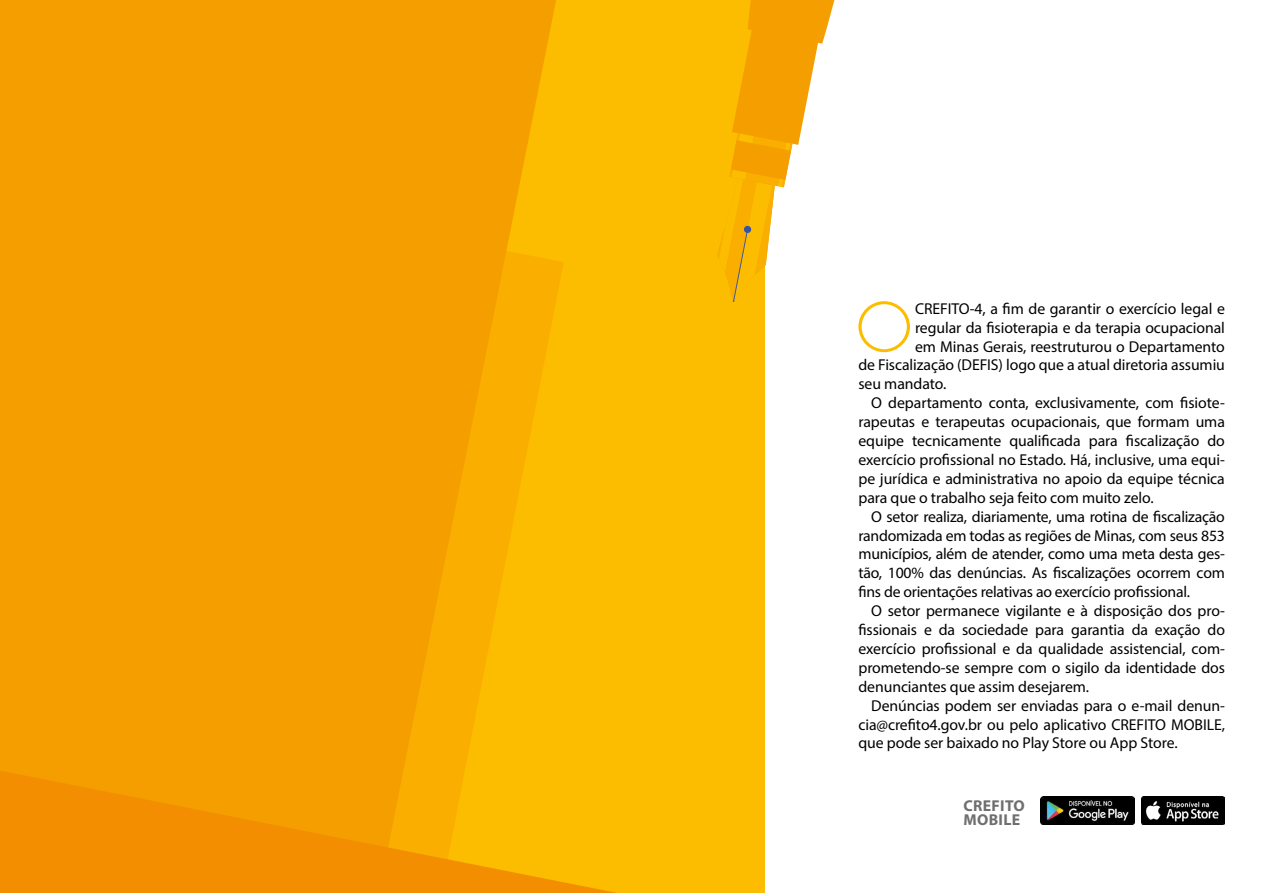
<style>
.page{position:relative;width:1276px;height:893px;background:#fff}
.page>*{position:absolute;margin:0;border:0;box-sizing:border-box;transform-origin:0 0}
.t1{font:300 65.85px "Futura Std";color:#fcbd00}
.t2{font:15.75px "Myriad Pro";letter-spacing:-.005em;color:#000}
.t3{font:700 15.75px/14.2px "Myriad Pro";letter-spacing:.02em;color:#706f6f}
</style>
<div class="page">
<div style="left:0;top:0;width:764px;height:893px;background:#fcbd00"></div>
<svg style="left:732px;top:0;width:103px;height:146px;fill:#f59e00"></svg>
<svg style="left:717px;top:133px;width:75px;height:169px"></svg>
<img style="left:1141px;top:797px;width:84px;height:28px">
<img style="left:1040px;top:797px;width:94px;height:28px">
<svg style="left:0;top:0;width:556px;height:771px;background:#f5a100"></svg>
<svg style="left:0;top:771px;width:617px;height:122px;fill:#f29200"></svg>
<h1 class="t1" style="left:856px;top:288px;width:58px">O</h1>
<p class="t2" style="left:915px;top:299px;width:311px">CREFITO-4, a fim de garantir o exercício legal e</p>
<p class="t2" style="left:915px;top:318px;width:311px">regular da fisioterapia e da terapia ocupacional</p>
<p class="t2" style="left:915px;top:337px;width:311px">em Minas Gerais, reestruturou o Departamento</p>
<p class="t2" style="left:858px;top:355px;width:368px">de Fiscalização (DEFIS) logo que a atual diretoria assumiu</p>
<p class="t2" style="left:858px;top:374px;width:89px">seu mandato.</p>
<p class="t2" style="left:871px;top:393px;width:355px">O departamento conta, exclusivamente, com fisiote-</p>
<p class="t2" style="left:858px;top:412px;width:368px">rapeutas e terapeutas ocupacionais, que formam uma</p>
<p class="t2" style="left:858px;top:431px;width:368px">equipe tecnicamente qualificada para fiscalização do</p>
<p class="t2" style="left:858px;top:450px;width:368px">exercício profissional no Estado. Há, inclusive, uma equi-</p>
<p class="t2" style="left:858px;top:469px;width:368px">pe jurídica e administrativa no apoio da equipe técnica</p>
<p class="t2" style="left:858px;top:488px;width:297px">para que o trabalho seja feito com muito zelo.</p>
<p class="t2" style="left:871px;top:507px;width:355px">O setor realiza, diariamente, uma rotina de fiscalização</p>
<p class="t2" style="left:858px;top:526px;width:368px">randomizada em todas as regiões de Minas, com seus 853</p>
<p class="t2" style="left:858px;top:544px;width:368px">municípios, além de atender, como uma meta desta ges-</p>
<p class="t2" style="left:858px;top:563px;width:368px">tão, 100% das denúncias. As fiscalizações ocorrem com</p>
<p class="t2" style="left:858px;top:582px;width:333px">fins de orientações relativas ao exercício profissional.</p>
<p class="t2" style="left:871px;top:601px;width:355px">O setor permanece vigilante e à disposição dos pro-</p>
<p class="t2" style="left:858px;top:620px;width:368px">fissionais e da sociedade para garantia da exação do</p>
<p class="t2" style="left:858px;top:639px;width:368px">exercício profissional e da qualidade assistencial, com-</p>
<p class="t2" style="left:858px;top:658px;width:368px">prometendo-se sempre com o sigilo da identidade dos</p>
<p class="t2" style="left:858px;top:677px;width:232px">denunciantes que assim desejarem.</p>
<p class="t2" style="left:871px;top:696px;width:355px">Denúncias podem ser enviadas para o e-mail denun-</p>
<p class="t2" style="left:858px;top:715px;width:368px">cia@crefito4.gov.br ou pelo aplicativo CREFITO MOBILE,</p>
<p class="t2" style="left:858px;top:733px;width:321px">que pode ser baixado no Play Store ou App Store.</p>
<p class="t3" style="left:963px;top:798px;width:63px">CREFITO<br>MOBILE</p>
</div>
